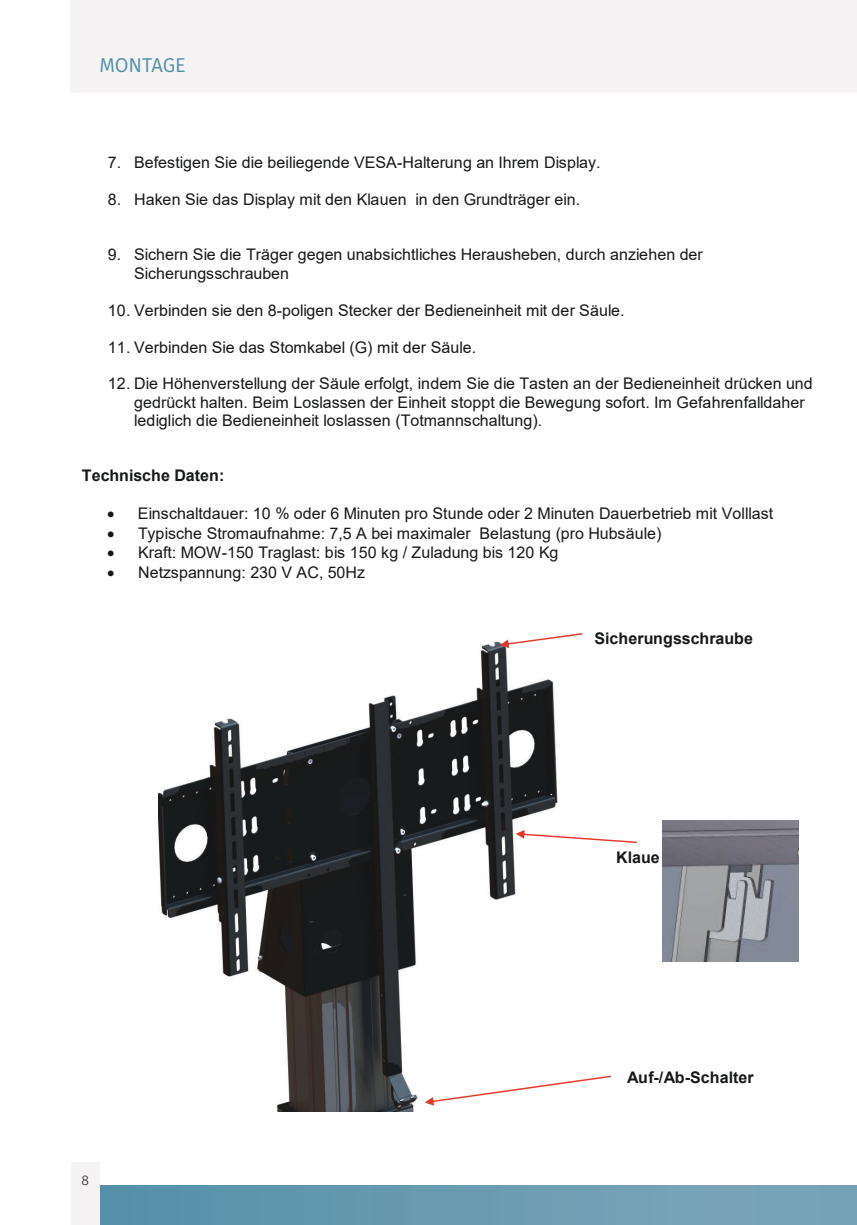
<style>
.page{position:relative;width:857px;height:1225px;background:#fff}
.page>*{position:absolute;margin:0;border:0;box-sizing:border-box;transform-origin:0 0}
.t1{font:20px "Fira Sans";letter-spacing:-.005em;color:#5390a9}
.t2{font:16px/18.4px "Arial";letter-spacing:.005em;color:#171818}
.t3{font:700 16px "Arial";letter-spacing:.005em;color:#171818}
.t4{font:300 14px "Fira Sans";color:#171818}
</style>
<div class="page">
<div style="left:85px;top:1185px;width:771px;height:40px;background:linear-gradient(to right,#5691aa,#7da5ba)"></div>
<div style="left:71px;top:1162px;width:28px;height:63px;background:#f5f3f3"></div>
<div style="left:71px;top:0;width:785px;height:92px;background:#f5f3f3"></div>
<hr style="left:856px;top:0;width:1px;height:92px;background:#f5f3f3">
<img style="left:159px;top:641px;width:399px;height:470px">
<svg style="left:499px;top:633px;width:83px;height:15px"></svg>
<img style="left:662px;top:820px;width:136px;height:141px">
<svg style="left:515px;top:830px;width:121px;height:13px"></svg>
<svg style="left:424px;top:1075px;width:186px;height:30px"></svg>
<p class="t1" style="left:99px;top:50px;width:88px">MONTAGE</p>
<p class="t2" style="left:108px;top:153px;width:494px">7. Befestigen Sie die beiliegende VESA-Halterung an Ihrem Display.</p>
<p class="t2" style="left:108px;top:190px;width:473px">8. Haken Sie das Display mit den Klauen in den Grundträger ein.</p>
<p class="t2" style="left:134px;top:245px;width:570px;text-indent:-26px">9. Sichern Sie die Träger gegen unabsichtliches Herausheben, durch anziehen der<br>Sicherungsschrauben</p>
<p class="t2" style="left:108px;top:301px;width:518px">10. Verbinden sie den 8-poligen Stecker der Bedieneinheit mit der Säule.</p>
<p class="t2" style="left:108px;top:338px;width:369px">11. Verbinden Sie das Stomkabel (G) mit der Säule.</p>
<p class="t2" style="left:134px;top:374px;width:679px;text-indent:-26px">12. Die Höhenverstellung der Säule erfolgt, indem Sie die Tasten an der Bedieneinheit drücken und gedrückt halten. Beim Loslassen der Einheit stoppt die Bewegung sofort. Im Gefahrenfalldaher lediglich die Bedieneinheit loslassen (Totmannschaltung).</p>
<p class="t3" style="left:82px;top:464px;width:144px">Technische Daten:</p>
<p class="t2" style="left:107px;top:504px;width:667px">• Einschaltdauer: 10 % oder 6 Minuten pro Stunde oder 2 Minuten Dauerbetrieb mit Volllast</p>
<p class="t2" style="left:107px;top:524px;width:555px">• Typische Stromaufnahme: 7,5 A bei maximaler Belastung (pro Hubsäule)</p>
<p class="t2" style="left:107px;top:543px;width:452px">• Kraft: MOW-150 Traglast: bis 150 kg / Zuladung bis 120 Kg</p>
<p class="t2" style="left:107px;top:563px;width:259px">• Netzspannung: 230 V AC, 50Hz</p>
<p class="t3" style="left:594px;top:627px;width:160px">Sicherungsschraube</p>
<p class="t3" style="left:615px;top:846px;width:45px">Klaue</p>
<p class="t4" style="left:81px;top:1170px;width:9px">8</p>
<p class="t3" style="left:626px;top:1066px;width:128px">Auf-/Ab-Schalter</p>
</div>
